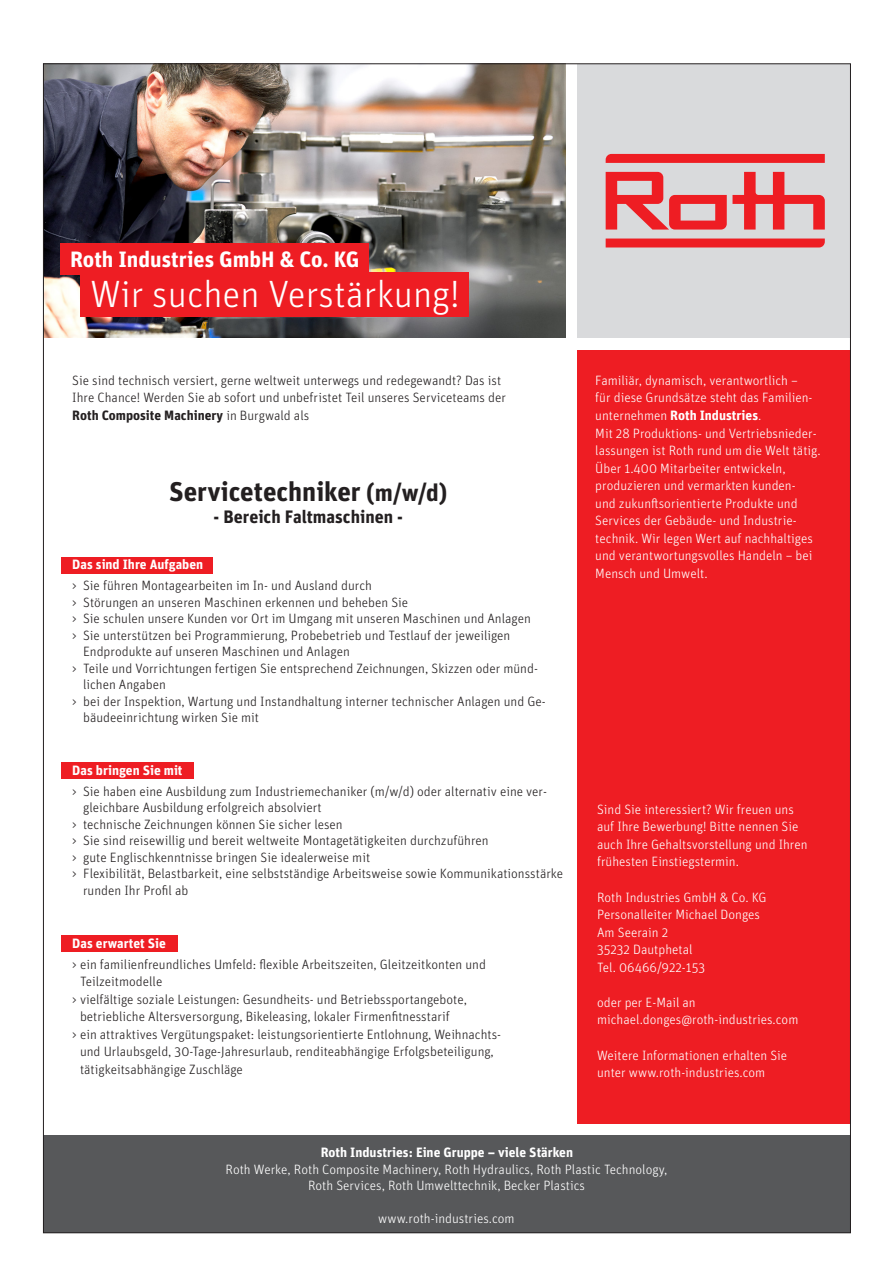
<style>
.page{position:relative;width:893px;height:1263px;background:#fff}
.page>*{position:absolute;margin:0;border:0;box-sizing:border-box;transform-origin:0 0}
.t1{font:300 37.95px "Unit OT";color:#fff}
.t2{font:700 27px "Unit OT";color:#231f20}
.t3{font:700 22.2px "Unit OT";color:#fff}
.t4{font:700 18px "Unit OT";color:#231f20}
.t5{font:300 13.5px/17.5px "Unit OT";color:#231f20}
.t6{font:300 13.5px/17.5px "Unit OT";color:#fff}
.t7{font:700 13.5px "Unit OT";color:#fff}
.s1{font-weight:700}
.s2{font-size:24px}
</style>
<div class="page">
<div style="left:577px;top:64px;width:273px;height:274px;background:#d9dadc"></div>
<div style="left:43px;top:1135px;width:807px;height:98px;background:#57585a"></div>
<div style="left:577px;top:351px;width:273px;height:773px;background:#ee1d23"></div>
<div style="left:61px;top:935px;width:116px;height:16px;background:#ee1d23"></div>
<div style="left:62px;top:762px;width:132px;height:16px;background:#ee1d23"></div>
<div style="left:62px;top:557px;width:151px;height:16px;background:#ee1d23"></div>
<img style="left:45px;top:65px;width:521px;height:273px">
<div style="left:60px;top:243px;width:309px;height:32px;background:#ee1d23"></div>
<div style="left:80px;top:272px;width:389px;height:45px;background:#ee1d23"></div>
<svg style="left:606px;top:238px;width:219px;height:9px;background:#ec282e"></svg>
<svg style="left:606px;top:154px;width:219px;height:9px;background:#ed1f25"></svg>
<svg style="left:606px;top:172px;width:219px;height:58px"></svg>
<h3 class="t3" style="left:70px;top:245px;width:291px">Roth Industries GmbH &amp; Co. KG</h3>
<h1 class="t1" style="left:90px;top:272px;width:371px">Wir suchen Verstärkung!</h1>
<p class="t5" style="left:72px;top:372px;width:435px">Sie sind technisch versiert, gerne weltweit unterwegs und redegewandt? Das ist<br>Ihre Chance! Werden Sie ab sofort und unbefristet Teil unseres Serviceteams der<br><span class="s1">Roth Composite Machinery</span> in Burgwald als</p>
<h2 class="t2" style="left:169px;top:474px;width:280px">Servicetechniker <span class="s2">(m/w/d)</span></h2>
<h3 class="t4" style="left:214px;top:505px;width:191px">- Bereich Faltmaschinen -</h3>
<p class="t7" style="left:72px;top:556px;width:132px">Das sind Ihre Aufgaben</p>
<p class="t5" style="left:72px;top:577px;width:301px">&gt; Sie führen Montagearbeiten im In- und Ausland durch</p>
<p class="t5" style="left:72px;top:593px;width:337px">&gt; Störungen an unseren Maschinen erkennen und beheben Sie</p>
<p class="t5" style="left:72px;top:610px;width:460px">&gt; Sie schulen unsere Kunden vor Ort im Umgang mit unseren Maschinen und Anlagen</p>
<p class="t5" style="left:72px;top:626px;width:440px">&gt; Sie unterstützen bei Programmierung, Probebetrieb und Testlauf der jeweiligen</p>
<p class="t5" style="left:83px;top:643px;width:268px">Endprodukte auf unseren Maschinen und Anlagen</p>
<p class="t5" style="left:72px;top:659px;width:467px">&gt; Teile und Vorrichtungen fertigen Sie entsprechend Zeichnungen, Skizzen oder münd-</p>
<p class="t5" style="left:83px;top:676px;width:84px">lichen Angaben</p>
<p class="t5" style="left:72px;top:692px;width:475px">&gt; bei der Inspektion, Wartung und Instandhaltung interner technischer Anlagen und Ge-</p>
<p class="t5" style="left:83px;top:709px;width:177px">bäudeeinrichtung wirken Sie mit</p>
<p class="t7" style="left:72px;top:761px;width:112px">Das bringen Sie mit</p>
<p class="t5" style="left:72px;top:782px;width:476px">&gt; Sie haben eine Ausbildung zum Industriemechaniker (m/w/d) oder alternativ eine ver-</p>
<p class="t5" style="left:83px;top:799px;width:240px">gleichbare Ausbildung erfolgreich absolviert</p>
<p class="t5" style="left:72px;top:815px;width:272px">&gt; technische Zeichnungen können Sie sicher lesen</p>
<p class="t5" style="left:72px;top:832px;width:418px">&gt; Sie sind reisewillig und bereit weltweite Montagetätigkeiten durchzuführen</p>
<p class="t5" style="left:72px;top:848px;width:299px">&gt; gute Englischkenntnisse bringen Sie idealerweise mit</p>
<p class="t5" style="left:72px;top:865px;width:492px">&gt; Flexibilität, Belastbarkeit, eine selbstständige Arbeitsweise sowie Kommunikationsstärke</p>
<p class="t5" style="left:83px;top:881px;width:107px">runden Ihr Profil ab</p>
<p class="t7" style="left:72px;top:934px;width:95px">Das erwartet Sie</p>
<p class="t5" style="left:72px;top:955px;width:415px">&gt; ein familienfreundliches Umfeld: flexible Arbeitszeiten, Gleitzeitkonten und</p>
<p class="t5" style="left:80px;top:973px;width:84px">Teilzeitmodelle</p>
<p class="t5" style="left:72px;top:990px;width:396px">&gt; vielfältige soziale Leistungen: Gesundheits- und Betriebssportangebote,</p>
<p class="t5" style="left:80px;top:1008px;width:371px">betriebliche Altersversorgung, Bikeleasing, lokaler Firmenfitnesstarif</p>
<p class="t5" style="left:72px;top:1025px;width:430px">&gt; ein attraktives Vergütungspaket: leistungsorientierte Entlohnung, Weihnachts-</p>
<p class="t5" style="left:80px;top:1043px;width:415px">und Urlaubsgeld, 30-Tage-Jahresurlaub, renditeabhängige Erfolgsbeteiligung,</p>
<p class="t5" style="left:80px;top:1060px;width:164px">tätigkeitsabhängige Zuschläge</p>
<p class="t6" style="left:595px;top:372px;width:227px">Familiär, dynamisch, verantwortlich –<br>für diese Grundsätze steht das Familien&shy;unternehmen <span class="s1">Roth Industries</span>.<br>Mit 28 Produktions- und Vertriebsnieder&shy;lassungen ist Roth rund um die Welt tätig.<br>Über 1.400 Mitarbeiter entwickeln, produzieren und vermarkten kunden-<br>und zukunftsorientierte Produkte und Services der Gebäude- und Industrie&shy;technik. Wir legen Wert auf nachhaltiges und verantwortungsvolles Handeln – bei Mensch und Umwelt.</p>
<p class="t6" style="left:597px;top:800px;width:212px">Sind Sie interessiert? Wir freuen uns auf Ihre Bewerbung! Bitte nennen Sie auch Ihre Gehaltsvorstellung und Ihren frühesten Einstiegstermin.</p>
<p class="t6" style="left:597px;top:888px;width:171px">Roth Industries GmbH &amp; Co. KG<br>Personalleiter Michael Donges<br>Am Seerain 2<br>35232 Dautphetal<br>Tel. 06466/922-153</p>
<p class="t6" style="left:597px;top:993px;width:203px">oder per E-Mail an michael.donges@roth-industries.com</p>
<p class="t6" style="left:597px;top:1046px;width:192px">Weitere Informationen erhalten Sie unter www.roth-industries.com</p>
<p class="t7" style="left:321px;top:1143px;width:254px">Roth Industries: Eine Gruppe – viele Stärken</p>
<p class="t6" style="left:226px;top:1161px;width:443px;line-height:16.2px;text-align:center">Roth Werke, Roth Composite Machinery, Roth Hydraulics, Roth Plastic Technology,<br>Roth Services, Roth Umwelttechnik, Becker Plastics</p>
<p class="t6" style="left:378px;top:1209px;width:138px">www.roth-industries.com</p>
</div>
